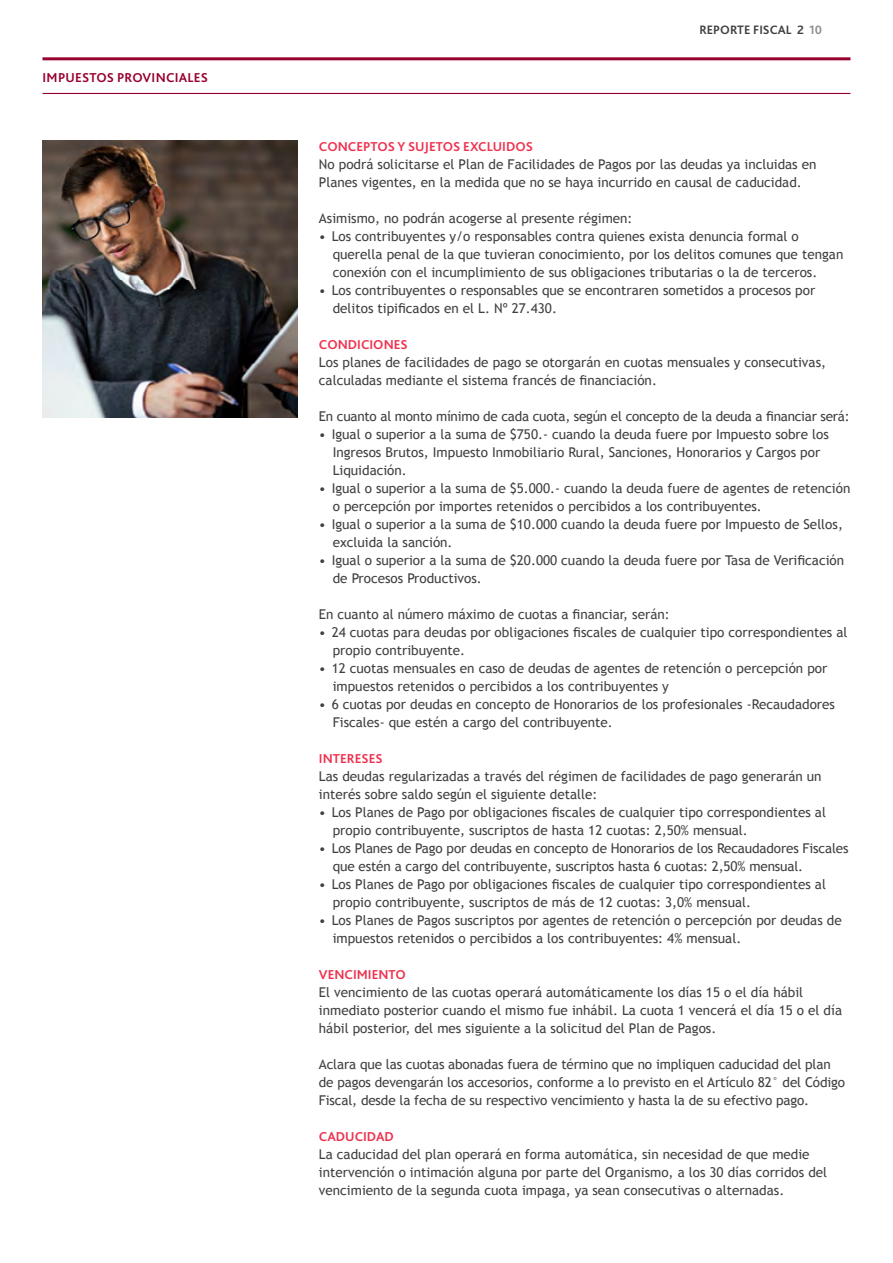
<style>
.page{position:relative;width:893px;height:1263px;background:#fff}
.page>*{position:absolute;margin:0;border:0;box-sizing:border-box;transform-origin:0 0}
.Texto_Comun{font:13.5px/18px "Trebuchet MS";color:#404040}
.Subtitulo1_MAY{font:700 13.5px "Bliss Pro";color:#ef314e}
.Bajada_Subtitulo{font:700 13.5px "Bliss Pro";letter-spacing:.015em;color:#98002e}
.t1{font:700 12.75px "Bliss Pro";color:#404040}
</style>
<div class="page">
<hr style="left:43px;top:57px;width:807px;height:3px;background:#98002e">
<hr style="left:43px;top:93px;width:807px;height:1px;background:#98002e">
<img style="left:43px;top:141px;width:254px;height:276px">
<p class="Bajada_Subtitulo" style="left:43px;top:69px;width:167px">IMPUESTOS PROVINCIALES</p>
<p class="t1" style="left:699px;top:22px;width:124px">REPORTE FISCAL 2 10</p>
<p class="Subtitulo1_MAY" style="left:319px;top:138px;width:216px">CONCEPTOS Y SUJETOS EXCLUIDOS</p>
<p class="Texto_Comun" style="left:319px;top:155px;width:499px">No podrá solicitarse el Plan de Facilidades de Pagos por las deudas ya incluidas en<br>Planes vigentes, en la medida que no se haya incurrido en causal de caducidad.</p>
<p class="Texto_Comun" style="left:319px;top:209px;width:315px">Asimismo, no podrán acogerse al presente régimen:</p>
<p class="Texto_Comun" style="left:333px;top:227px;width:512px;text-indent:-14px">• Los contribuyentes y/o responsables contra quienes exista denuncia formal o querella penal de la que tuvieran conocimiento, por los delitos comunes que tengan conexión con el incumplimiento de sus obligaciones tributarias o la de terceros.</p>
<p class="Texto_Comun" style="left:333px;top:281px;width:484px;text-indent:-14px">• Los contribuyentes o responsables que se encontraren sometidos a procesos por delitos tipificados en el L. Nº 27.430.</p>
<p class="Subtitulo1_MAY" style="left:319px;top:336px;width:90px">CONDICIONES</p>
<p class="Texto_Comun" style="left:319px;top:353px;width:509px">Los planes de facilidades de pago se otorgarán en cuotas mensuales y consecutivas, calculadas mediante el sistema francés de financiación.</p>
<p class="Texto_Comun" style="left:319px;top:407px;width:532px">En cuanto al monto mínimo de cada cuota, según el concepto de la deuda a financiar será:</p>
<p class="Texto_Comun" style="left:333px;top:425px;width:498px;text-indent:-14px">• Igual o superior a la suma de $750.- cuando la deuda fuere por Impuesto sobre los<br>Ingresos Brutos, Impuesto Inmobiliario Rural, Sanciones, Honorarios y Cargos por<br>Liquidación.</p>
<p class="Texto_Comun" style="left:333px;top:479px;width:519px;text-indent:-14px">• Igual o superior a la suma de $5.000.- cuando la deuda fuere de agentes de retención o percepción por importes retenidos o percibidos a los contribuyentes.</p>
<p class="Texto_Comun" style="left:333px;top:515px;width:512px;text-indent:-14px">• Igual o superior a la suma de $10.000 cuando la deuda fuere por Impuesto de Sellos, excluida la sanción.</p>
<p class="Texto_Comun" style="left:333px;top:551px;width:513px;text-indent:-14px">• Igual o superior a la suma de $20.000 cuando la deuda fuere por Tasa de Verificación de Procesos Productivos.</p>
<p class="Texto_Comun" style="left:319px;top:605px;width:352px">En cuanto al número máximo de cuotas a financiar, serán:</p>
<p class="Texto_Comun" style="left:333px;top:623px;width:516px;text-indent:-14px">• 24 cuotas para deudas por obligaciones fiscales de cualquier tipo correspondientes al propio contribuyente.</p>
<p class="Texto_Comun" style="left:333px;top:659px;width:496px;text-indent:-14px">• 12 cuotas mensuales en caso de deudas de agentes de retención o percepción por impuestos retenidos o percibidos a los contribuyentes y</p>
<p class="Texto_Comun" style="left:333px;top:695px;width:504px;text-indent:-14px">• 6 cuotas por deudas en concepto de Honorarios de los profesionales -Recaudadores<br>Fiscales- que estén a cargo del contribuyente.</p>
<p class="Subtitulo1_MAY" style="left:319px;top:750px;width:65px">INTERESES</p>
<p class="Texto_Comun" style="left:319px;top:767px;width:504px">Las deudas regularizadas a través del régimen de facilidades de pago generarán un interés sobre saldo según el siguiente detalle:</p>
<p class="Texto_Comun" style="left:333px;top:803px;width:495px;text-indent:-14px">• Los Planes de Pago por obligaciones fiscales de cualquier tipo correspondientes al propio contribuyente, suscriptos de hasta 12 cuotas: 2,50% mensual.</p>
<p class="Texto_Comun" style="left:333px;top:839px;width:517px;text-indent:-14px">• Los Planes de Pago por deudas en concepto de Honorarios de los Recaudadores Fiscales que estén a cargo del contribuyente, suscriptos hasta 6 cuotas: 2,50% mensual.</p>
<p class="Texto_Comun" style="left:333px;top:875px;width:495px;text-indent:-14px">• Los Planes de Pago por obligaciones fiscales de cualquier tipo correspondientes al propio contribuyente, suscriptos de más de 12 cuotas: 3,0% mensual.</p>
<p class="Texto_Comun" style="left:333px;top:911px;width:510px;text-indent:-14px">• Los Planes de Pagos suscriptos por agentes de retención o percepción por deudas de impuestos retenidos o percibidos a los contribuyentes: 4% mensual.</p>
<p class="Subtitulo1_MAY" style="left:319px;top:966px;width:88px">VENCIMIENTO</p>
<p class="Texto_Comun" style="left:319px;top:983px;width:525px">El vencimiento de las cuotas operará automáticamente los días 15 o el día hábil inmediato posterior cuando el mismo fue inhábil. La cuota 1 vencerá el día 15 o el día hábil posterior, del mes siguiente a la solicitud del Plan de Pagos.</p>
<p class="Texto_Comun" style="left:319px;top:1055px;width:528px">Aclara que las cuotas abonadas fuera de término que no impliquen caducidad del plan de pagos devengarán los accesorios, conforme a lo previsto en el Artículo 82° del Código<br>Fiscal, desde la fecha de su respectivo vencimiento y hasta la de su efectivo pago.</p>
<p class="Subtitulo1_MAY" style="left:319px;top:1128px;width:77px">CADUCIDAD</p>
<p class="Texto_Comun" style="left:319px;top:1145px;width:510px">La caducidad del plan operará en forma automática, sin necesidad de que medie intervención o intimación alguna por parte del Organismo, a los 30 días corridos del vencimiento de la segunda cuota impaga, ya sean consecutivas o alternadas.</p>
</div>
